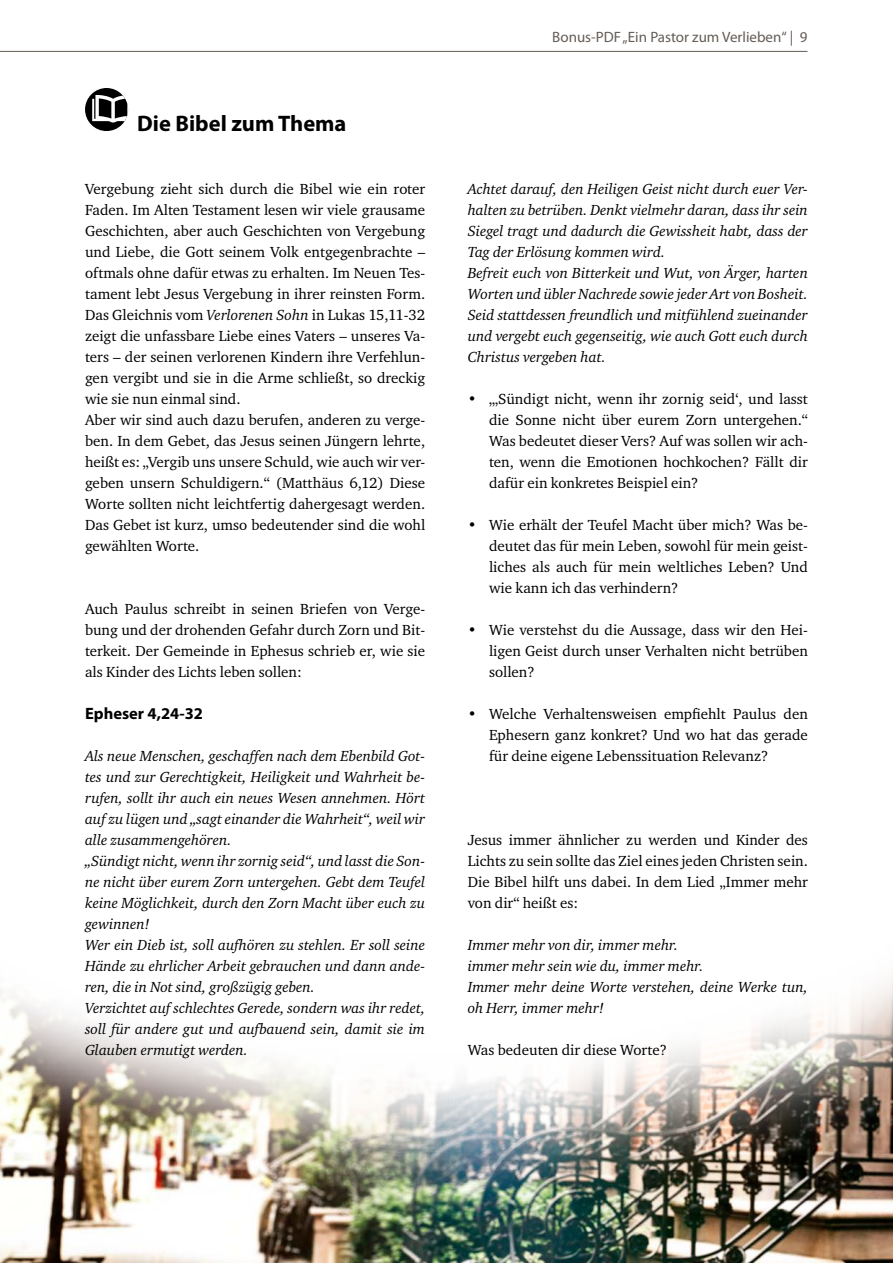
<style>
.page{position:relative;width:893px;height:1263px;background:#fff}
.page>*{position:absolute;margin:0;border:0;box-sizing:border-box;transform-origin:0 0}
.t1{font:700 22.5px "Myriad Pro";color:#000}
.t2{font:700 16.5px "Myriad Pro";color:#000}
.t3{font:15px/21px "Charter ITC";color:#000;text-align:justify}
.t4{font:italic 15px/21px "Charter ITC";color:#000}
.t5{font:15px "Myriad Pro";color:#645c55}
.s1{font-style:italic}
</style>
<div class="page">
<hr style="left:0;top:51px;width:807px;height:1px;background:#645c55">
<img style="left:0;top:1207px;width:893px;height:56px">
<img style="left:0;top:1026px;width:893px;height:181px">
<svg style="left:0;top:976px;width:893px;height:50px"></svg>
<div style="left:85px;top:88px;width:43px;height:43px;background:#000;border-radius:50%"></div>
<svg style="left:92px;top:95px;width:36px;height:28px"></svg>
<h1 class="t1" style="left:137px;top:109px;width:211px">Die Bibel zum Thema</h1>
<p class="t3" style="left:85px;top:178px;width:342px;text-align:left">Vergebung zieht sich durch die Bibel wie ein roter Faden. Im Alten Testament lesen wir viele grausame Geschichten, aber auch Geschichten von Vergebung und Liebe, die Gott seinem Volk entgegenbrachte – oftmals ohne dafür etwas zu erhalten. Im Neuen Tes&shy;tament lebt Jesus Vergebung in ihrer reinsten Form.<br>Das Gleichnis vom <span class="s1">Verlorenen Sohn</span> in Lukas 15,11-32 zeigt die unfassbare Liebe eines Vaters – unseres Va&shy;ters – der seinen verlorenen Kindern ihre Verfehlun&shy;gen vergibt und sie in die Arme schließt, so dreckig wie sie nun einmal sind.<br>Aber wir sind auch dazu berufen, anderen zu verge&shy;ben. In dem Gebet, das Jesus seinen Jüngern lehrte, heißt es: „Vergib uns unsere Schuld, wie auch wir ver&shy;geben unsern Schuldigern.“ (Matthäus 6,12) Diese Worte sollten nicht leichtfertig dahergesagt werden.<br>Das Gebet ist kurz, umso bedeutender sind die wohl gewählten Worte.</p>
<p class="t3" style="left:85px;top:598px;width:342px">Auch Paulus schreibt in seinen Briefen von Verge&shy;bung und der drohenden Gefahr durch Zorn und Bit&shy;terkeit. Der Gemeinde in Ephesus schrieb er, wie sie als Kinder des Lichts leben sollen:</p>
<p class="t2" style="left:85px;top:703px;width:119px">Epheser 4,24-32</p>
<p class="t4" style="left:85px;top:745px;width:342px">Als neue Menschen, geschaffen nach dem Ebenbild Got&shy;tes und zur Gerechtigkeit, Heiligkeit und Wahrheit be&shy;rufen, sollt ihr auch ein neues Wesen annehmen. Hört auf zu lügen und „sagt einander die Wahrheit“, weil wir alle zusammengehören.<br>„Sündigt nicht, wenn ihr zornig seid“, und lasst die Son&shy;ne nicht über eurem Zorn untergehen. Gebt dem Teufel keine Möglichkeit, durch den Zorn Macht über euch zu gewinnen!<br>Wer ein Dieb ist, soll aufhören zu stehlen. Er soll seine Hände zu ehrlicher Arbeit gebrauchen und dann ande&shy;ren, die in Not sind, großzügig geben.<br>Verzichtet auf schlechtes Gerede, sondern was ihr redet, soll für andere gut und aufbauend sein, damit sie im Glauben ermutigt werden.</p>
<p class="t5" style="left:552px;top:27px;width:257px">Bonus-PDF „Ein Pastor zum Verlieben“ | 9</p>
<p class="t4" style="left:468px;top:178px;width:342px">Achtet darauf, den Heiligen Geist nicht durch euer Ver&shy;halten zu betrüben. Denkt vielmehr daran, dass ihr sein Siegel tragt und dadurch die Gewissheit habt, dass der Tag der Erlösung kommen wird.<br>Befreit euch von Bitterkeit und Wut, von Ärger, harten Worten und übler Nachrede sowie jeder Art von Bosheit.<br>Seid stattdessen freundlich und mitfühlend zueinander und vergebt euch gegenseitig, wie auch Gott euch durch Christus vergeben hat.</p>
<p class="t3" style="left:489px;top:388px;width:320px;text-indent:-21px">• „‚Sündigt nicht, wenn ihr zornig seid‘, und lasst die Sonne nicht über eurem Zorn untergehen.“ Was bedeutet dieser Vers? Auf was sollen wir ach&shy;ten, wenn die Emotionen hochkochen? Fällt dir dafür ein konkretes Beispiel ein?</p>
<p class="t3" style="left:489px;top:514px;width:320px;text-indent:-21px">• Wie erhält der Teufel Macht über mich? Was be&shy;deutet das für mein Leben, sowohl für mein geist&shy;liches als auch für mein weltliches Leben? Und wie kann ich das verhindern?</p>
<p class="t3" style="left:489px;top:619px;width:320px;text-indent:-21px">• Wie verstehst du die Aussage, dass wir den Hei&shy;ligen Geist durch unser Verhalten nicht betrüben sollen?</p>
<p class="t3" style="left:489px;top:703px;width:320px;text-indent:-21px">• Welche Verhaltensweisen empfiehlt Paulus den Ephesern ganz konkret? Und wo hat das gerade für deine eigene Lebenssituation Relevanz?</p>
<p class="t3" style="left:468px;top:829px;width:342px">Jesus immer ähnlicher zu werden und Kinder des Lichts zu sein sollte das Ziel eines jeden Christen sein.<br>Die Bibel hilft uns dabei. In dem Lied „Immer mehr von dir“ heißt es:</p>
<p class="t4" style="left:468px;top:934px;width:342px">Immer mehr von dir, immer mehr.<br>immer mehr sein wie du, immer mehr.<br>Immer mehr deine Worte verstehen, deine Werke tun, oh Herr, immer mehr!</p>
<p class="t3" style="left:468px;top:1039px;width:201px">Was bedeuten dir diese Worte?</p>
</div>
